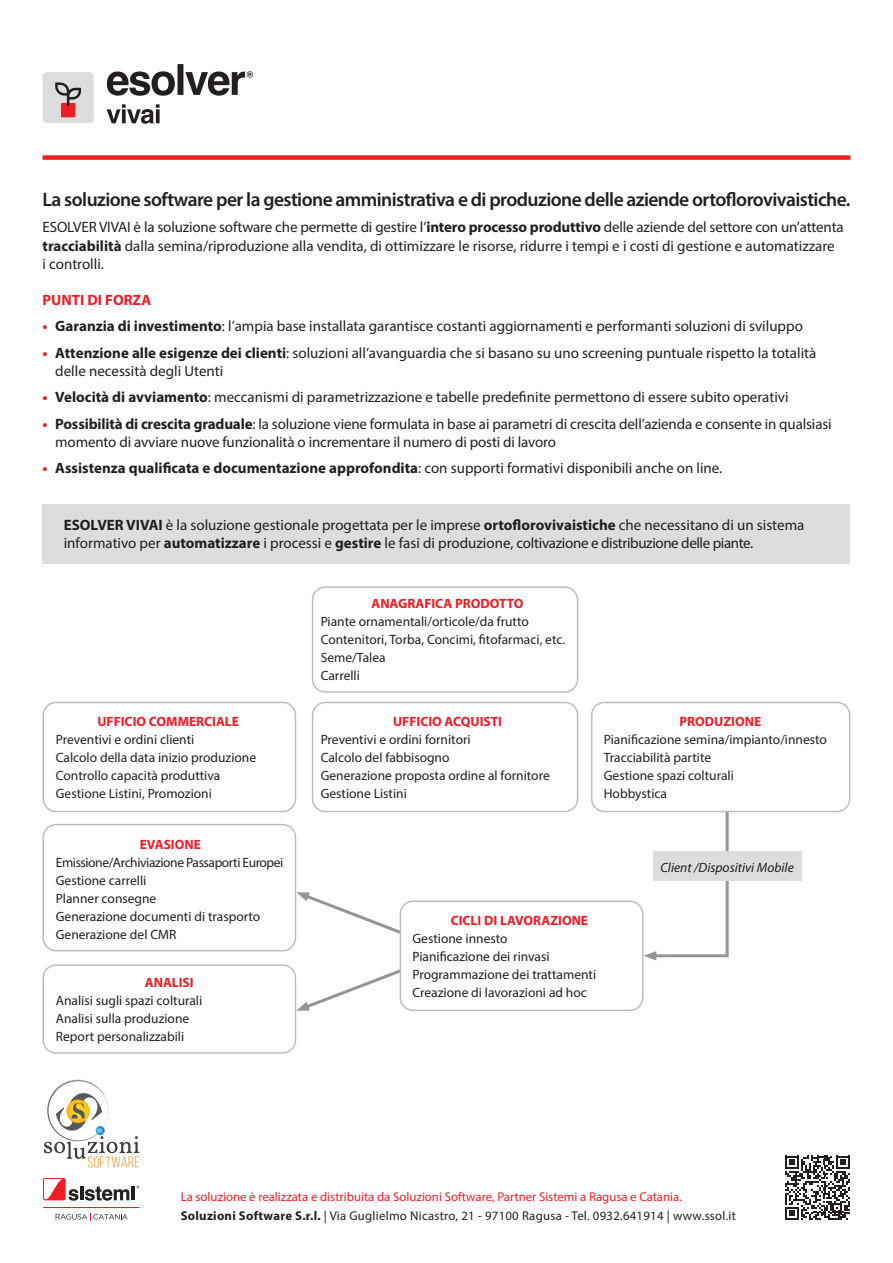
<style>
.page{position:relative;width:893px;height:1263px;background:#fff}
.page>*{position:absolute;margin:0;border:0;box-sizing:border-box;transform-origin:0 0}
.t1{font:600 19.5px "Myriad Pro";letter-spacing:-.03em;color:#231f20}
.t2{font:15px/18px "Myriad Pro";color:#231f20}
.t3{font:700 15px "Myriad Pro";color:#231f20}
.t4{font:700 15px "Myriad Pro";color:#ee1d23}
.t5{font:13.5px "Myriad Pro";color:#231f20}
.t6{font:700 13.5px "Myriad Pro";color:#ee1d23}
.t7{font:13.5px "Myriad Pro";letter-spacing:-.03em;color:#231f20}
.t8{font:italic 13.5px "Myriad Pro";color:#231f20}
.t9{font:12.75px "Myriad Pro";letter-spacing:.02em;color:#231f20}
.t10{font:12.75px "Myriad Pro";color:#ee1d23}
.s1{font-weight:700}
.s2{font-weight:700;color:#ee1d23}
.s3{color:#ee1d23}
.s4{font-weight:400}
</style>
<div class="page">
<div style="left:43px;top:155px;width:807px;height:5px;background:#ee1d23"></div>
<svg style="left:785px;top:1155px;width:65px;height:65px"></svg>
<div style="left:43px;top:504px;width:807px;height:59px;background:#dcdddf"></div>
<svg style="left:643px;top:812px;width:87px;height:148px"></svg>
<svg style="left:296px;top:892px;width:109px;height:46px"></svg>
<svg style="left:296px;top:963px;width:113px;height:48px"></svg>
<div style="left:312px;top:586px;width:266px;height:107px;border:2px solid #bcbdc0;border-radius:13px"></div>
<div style="left:312px;top:702px;width:266px;height:110px;border:2px solid #bcbdc0;border-radius:13px"></div>
<div style="left:400px;top:901px;width:243px;height:109px;background:#fff;border-radius:13px"></div>
<div style="left:400px;top:900px;width:243px;height:111px;border:2px solid #bcbdc0;border-radius:13px"></div>
<div style="left:591px;top:702px;width:259px;height:110px;border:2px solid #bcbdc0;border-radius:13px"></div>
<div style="left:43px;top:702px;width:253px;height:110px;border:2px solid #bcbdc0;border-radius:13px"></div>
<div style="left:43px;top:824px;width:253px;height:127px;border:2px solid #bcbdc0;border-radius:13px"></div>
<div style="left:43px;top:964px;width:253px;height:90px;border:2px solid #bcbdc0;border-radius:13px"></div>
<div style="left:653px;top:851px;width:148px;height:30px;background:#dcdddf"></div>
<svg style="left:44px;top:1080px;width:95px;height:87px"></svg>
<svg style="left:43px;top:1178px;width:23px;height:22px"></svg>
<svg style="left:44px;top:1179px;width:95px;height:22px"></svg>
<hr style="left:43px;top:1207px;width:96px;height:1px;background:#ee1d23">
<svg style="left:56px;top:1213px;width:72px;height:7px"></svg>
<svg style="left:107px;top:104px;width:53px;height:20px"></svg>
<svg style="left:107px;top:64px;width:146px;height:32px"></svg>
<div style="left:43px;top:72px;width:51px;height:51px;background:#dcdddf;border-radius:4px"></div>
<div style="left:61px;top:103px;width:14px;height:14px;background:#ee1d23"></div>
<svg style="left:55px;top:82px;width:26px;height:24px"></svg>
<p class="t1" style="left:43px;top:187px;width:809px">La soluzione software per la gestione amministrativa e di produzione delle aziende ortoflorovivaistiche.</p>
<p class="t2" style="left:43px;top:218px;width:803px">ESOLVER VIVAI è la soluzione software che permette di gestire l’<span class="s1">intero processo produttivo</span> delle aziende del settore con un’attenta <span class="s1">tracciabilità</span> dalla semina/riproduzione alla vendita, di ottimizzare le risorse, ridurre i tempi e i costi di gestione e automatizzare<br>i controlli.</p>
<p class="t4" style="left:43px;top:290px;width:110px">PUNTI DI FORZA</p>
<p class="t2" style="left:43px;top:317px;width:762px"><span class="s2">•</span> <span class="s1">Garanzia di investimento</span>: l’ampia base installata garantisce costanti aggiornamenti e performanti soluzioni di sviluppo</p>
<p class="t2" style="left:55px;top:343px;width:763px;text-indent:-13px"><span class="s2">•</span> <span class="s1">Attenzione alle esigenze dei clienti</span>: soluzioni all’avanguardia che si basano su uno screening puntuale rispetto la totalità delle necessità degli Utenti</p>
<p class="t2" style="left:43px;top:388px;width:748px"><span class="s2">•</span> <span class="s1">Velocità di avviamento</span>: meccanismi di parametrizzazione e tabelle predefinite permettono di essere subito operativi</p>
<p class="t2" style="left:55px;top:414px;width:778px;text-indent:-13px"><span class="s2">•</span> <span class="s1">Possibilità di crescita graduale</span>: la soluzione viene formulata in base ai parametri di crescita dell’azienda e consente in qualsiasi momento di avviare nuove funzionalità o incrementare il numero di posti di lavoro</p>
<p class="t3" style="left:43px;top:458px;width:681px"><span class="s3">•</span> Assistenza qualificata e documentazione approfondita<span class="s4">: con supporti formativi disponibili anche on line.</span></p>
<p class="t2" style="left:64px;top:516px;width:742px"><span class="s1">ESOLVER VIVAI</span> è la soluzione gestionale progettata per le imprese <span class="s1">ortoflorovivaistiche</span> che necessitano di un sistema informativo per <span class="s1">automatizzare</span> i processi e <span class="s1">gestire</span> le fasi di produzione, coltivazione e distribuzione delle piante.</p>
<p class="t6" style="left:97px;top:713px;width:143px">UFFICIO COMMERCIALE</p>
<p class="t5" style="left:56px;top:731px;width:140px">Preventivi e ordini clienti</p>
<p class="t5" style="left:56px;top:749px;width:202px">Calcolo della data inizio produzione</p>
<p class="t5" style="left:56px;top:767px;width:166px">Controllo capacità produttiva</p>
<p class="t5" style="left:56px;top:785px;width:158px">Gestione Listini, Promozioni</p>
<p class="t6" style="left:140px;top:835px;width:63px">EVASIONE</p>
<p class="t7" style="left:56px;top:854px;width:229px">Emissione/Archiviazione Passaporti Europei</p>
<p class="t5" style="left:56px;top:872px;width:92px">Gestione carrelli</p>
<p class="t5" style="left:56px;top:890px;width:102px">Planner consegne</p>
<p class="t5" style="left:56px;top:908px;width:206px">Generazione documenti di trasporto</p>
<p class="t5" style="left:56px;top:926px;width:122px">Generazione del CMR</p>
<p class="t6" style="left:145px;top:973px;width:50px">ANALISI</p>
<p class="t5" style="left:56px;top:992px;width:148px">Analisi sugli spazi colturali</p>
<p class="t5" style="left:56px;top:1010px;width:135px">Analisi sulla produzione</p>
<p class="t5" style="left:56px;top:1028px;width:130px">Report personalizzabili</p>
<p class="t6" style="left:371px;top:595px;width:154px">ANAGRAFICA PRODOTTO</p>
<p class="t5" style="left:321px;top:613px;width:210px">Piante ornamentali/orticole/da frutto</p>
<p class="t5" style="left:321px;top:631px;width:246px">Contenitori, Torba, Concimi, fitofarmaci, etc.</p>
<p class="t5" style="left:321px;top:649px;width:66px">Seme/Talea</p>
<p class="t5" style="left:321px;top:667px;width:41px">Carrelli</p>
<p class="t6" style="left:393px;top:713px;width:110px">UFFICIO ACQUISTI</p>
<p class="t5" style="left:321px;top:731px;width:152px">Preventivi e ordini fornitori</p>
<p class="t5" style="left:321px;top:749px;width:130px">Calcolo del fabbisogno</p>
<p class="t5" style="left:321px;top:767px;width:231px">Generazione proposta ordine al fornitore</p>
<p class="t5" style="left:321px;top:785px;width:88px">Gestione Listini</p>
<p class="t6" style="left:679px;top:713px;width:83px">PRODUZIONE</p>
<p class="t5" style="left:604px;top:731px;width:225px">Pianificazione semina/impianto/innesto</p>
<p class="t5" style="left:604px;top:749px;width:109px">Tracciabilità partite</p>
<p class="t5" style="left:604px;top:767px;width:132px">Gestione spazi colturali</p>
<p class="t5" style="left:604px;top:785px;width:65px">Hobbystica</p>
<p class="t6" style="left:451px;top:911px;width:139px">CICLI DI LAVORAZIONE</p>
<p class="t5" style="left:412px;top:930px;width:97px">Gestione innesto</p>
<p class="t5" style="left:412px;top:948px;width:139px">Pianificazione dei rinvasi</p>
<p class="t5" style="left:412px;top:966px;width:185px">Programmazione dei trattamenti</p>
<p class="t5" style="left:412px;top:984px;width:176px">Creazione di lavorazioni ad hoc</p>
<p class="t8" style="left:660px;top:859px;width:135px">Client /Dispositivi Mobile</p>
<p class="t10" style="left:181px;top:1189px;width:503px">La soluzione è realizzata e distribuita da Soluzioni Software, Partner Sistemi a Ragusa e Catania.</p>
<p class="t9" style="left:181px;top:1208px;width:557px"><span class="s1">Soluzioni Software S.r.l.</span> | Via Guglielmo Nicastro, 21 - 97100 Ragusa - Tel. 0932.641914 | www.ssol.it</p>
</div>
